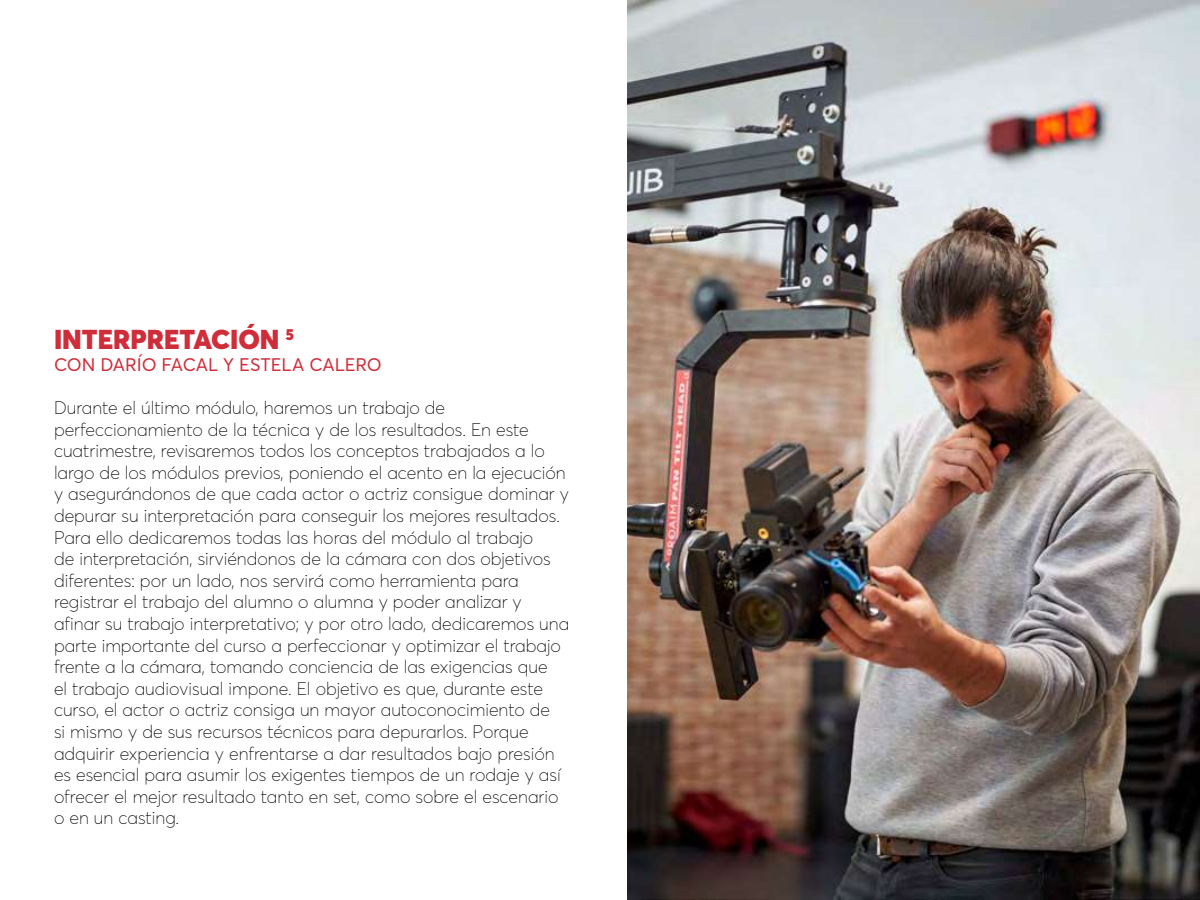
<style>
.page{position:relative;width:1200px;height:900px;background:#fff}
.page>*{position:absolute;margin:0;border:0;box-sizing:border-box;transform-origin:0 0}
.t1{font:900 27px "Averta Std";color:#cf2d39}
.t2{font:100 18px/21.6px "Averta Std";color:#000}
.t3{font:18px "Averta Std";color:#cf2d39}
</style>
<div class="page">
<img style="left:627px;top:0;width:573px;height:900px">
<h1 class="t1" style="left:54px;top:322px;width:241px">INTERPRETACIÓN <sup>5</sup></h1>
<p class="t3" style="left:54px;top:353px;width:329px">CON DARÍO FACAL Y ESTELA CALERO</p>
<p class="t2" style="left:54px;top:397px;width:517px">Durante el último módulo, haremos un trabajo de perfeccionamiento de la técnica y de los resultados. En este cuatrimestre, revisaremos todos los conceptos trabajados a lo largo de los módulos previos, poniendo el acento en la ejecución y asegurándonos de que cada actor o actriz consigue dominar y depurar su interpretación para conseguir los mejores resultados.<br>Para ello dedicaremos todas las horas del módulo al trabajo<br>de interpretación, sirviéndonos de la cámara con dos objetivos diferentes: por un lado, nos servirá como herramienta para registrar el trabajo del alumno o alumna y poder analizar y afinar su trabajo interpretativo; y por otro lado, dedicaremos una parte importante del curso a perfeccionar y optimizar el trabajo frente a la cámara, tomando conciencia de las exigencias que<br>el trabajo audiovisual impone. El objetivo es que, durante este curso, el actor o actriz consiga un mayor autoconocimiento de<br>si mismo y de sus recursos técnicos para depurarlos. Porque adquirir experiencia y enfrentarse a dar resultados bajo presión es esencial para asumir los exigentes tiempos de un rodaje y así ofrecer el mejor resultado tanto en set, como sobre el escenario o en un casting.</p>
</div>
